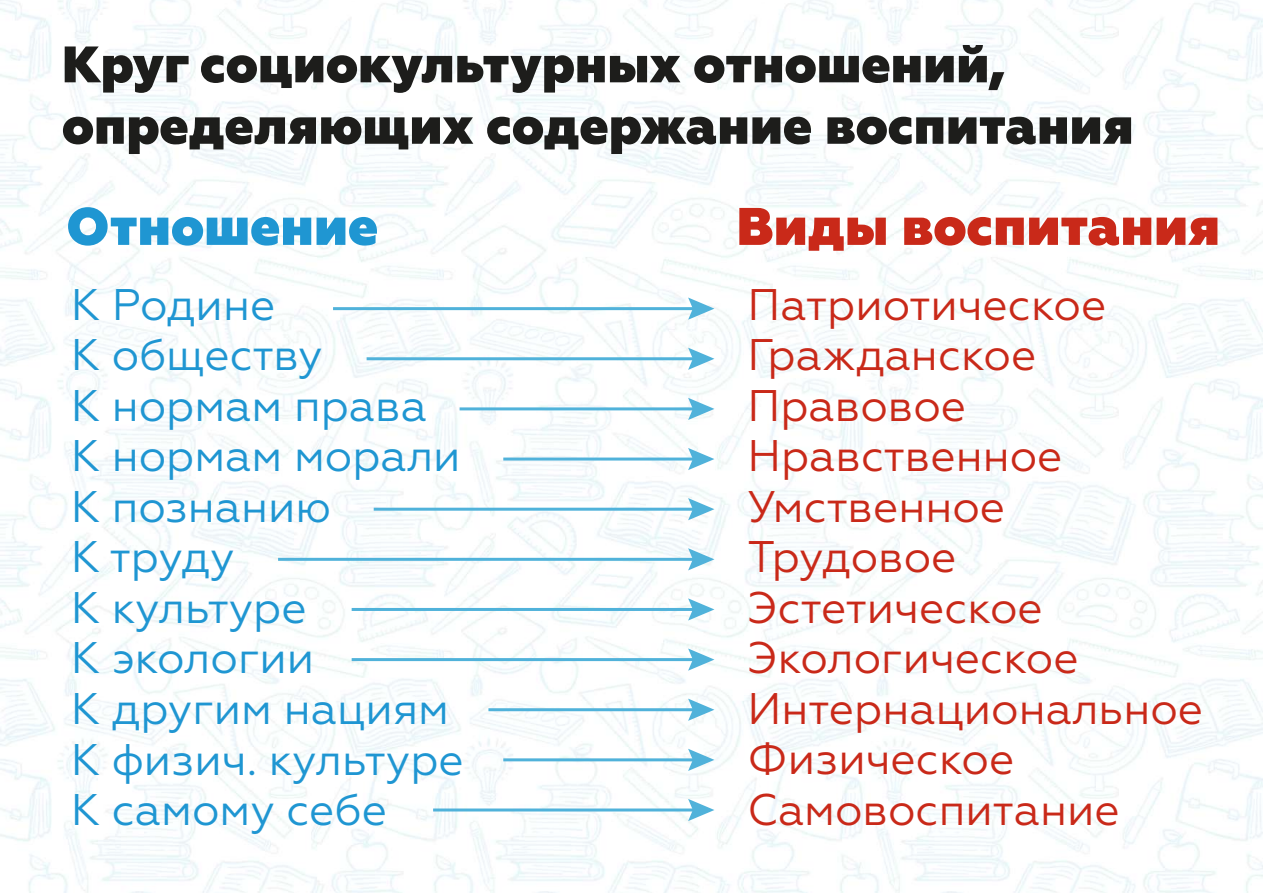
<style>
.page{position:relative;width:1263px;height:893px;background:#fff}
.page>*{position:absolute;margin:0;border:0;box-sizing:border-box;transform-origin:0 0}
.t1{font:800 52.8px "Geometria";color:#c92919}
.t2{font:800 52.8px "Geometria";color:#1f96d2}
.t3{font:800 51.15px/61.5px "Geometria";color:#1d1d1b}
.t4{font:44.25px/50.6px "Geometria";color:#c92919}
.t5{font:44.25px/50.6px "Geometria";color:#1f96d2}
</style>
<div class="page">
<hr style="left:333px;top:307px;width:363px;height:3px;background:#50b2da">
<svg style="left:688px;top:298px;width:26px;height:22px"></svg>
<hr style="left:367px;top:357px;width:329px;height:3px;background:#50b2da">
<svg style="left:688px;top:348px;width:26px;height:22px"></svg>
<hr style="left:460px;top:407px;width:236px;height:3px;background:#50b2da">
<svg style="left:688px;top:398px;width:26px;height:22px"></svg>
<hr style="left:503px;top:458px;width:193px;height:3px;background:#50b2da">
<svg style="left:688px;top:448px;width:26px;height:22px"></svg>
<hr style="left:374px;top:508px;width:322px;height:3px;background:#50b2da">
<svg style="left:688px;top:498px;width:26px;height:22px"></svg>
<hr style="left:278px;top:558px;width:418px;height:3px;background:#50b2da">
<svg style="left:688px;top:548px;width:26px;height:22px"></svg>
<hr style="left:352px;top:608px;width:344px;height:3px;background:#50b2da">
<svg style="left:688px;top:598px;width:26px;height:23px"></svg>
<hr style="left:352px;top:658px;width:344px;height:3px;background:#50b2da">
<svg style="left:688px;top:648px;width:26px;height:23px"></svg>
<hr style="left:488px;top:708px;width:208px;height:3px;background:#50b2da">
<svg style="left:688px;top:699px;width:26px;height:22px"></svg>
<hr style="left:503px;top:758px;width:193px;height:3px;background:#50b2da">
<svg style="left:688px;top:749px;width:26px;height:22px"></svg>
<hr style="left:433px;top:808px;width:263px;height:3px;background:#50b2da">
<svg style="left:688px;top:799px;width:26px;height:22px"></svg>
<p class="t3" style="left:62px;top:35px;width:1073px">Круг социокультурных отношений, определяющих содержание воспитания</p>
<p class="t2" style="left:66px;top:195px;width:313px">Отношение</p>
<p class="t1" style="left:736px;top:195px;width:485px">Виды воспитания</p>
<p class="t5" style="left:71px;top:279px;width:394px">К Родине<br>К обществу<br>К нормам права<br>К нормам морали<br>К познанию<br>К труду<br>К культуре<br>К экологии<br>К другим нациям<br>К физич. культуре<br>К самому себе</p>
<p class="t4" style="left:747px;top:279px;width:457px">Патриотическое<br>Гражданское<br>Правовое<br>Нравственное<br>Умственное<br>Трудовое<br>Эстетическое<br>Экологическое<br>Интернациональное<br>Физическое<br>Самовоспитание</p>
</div>
